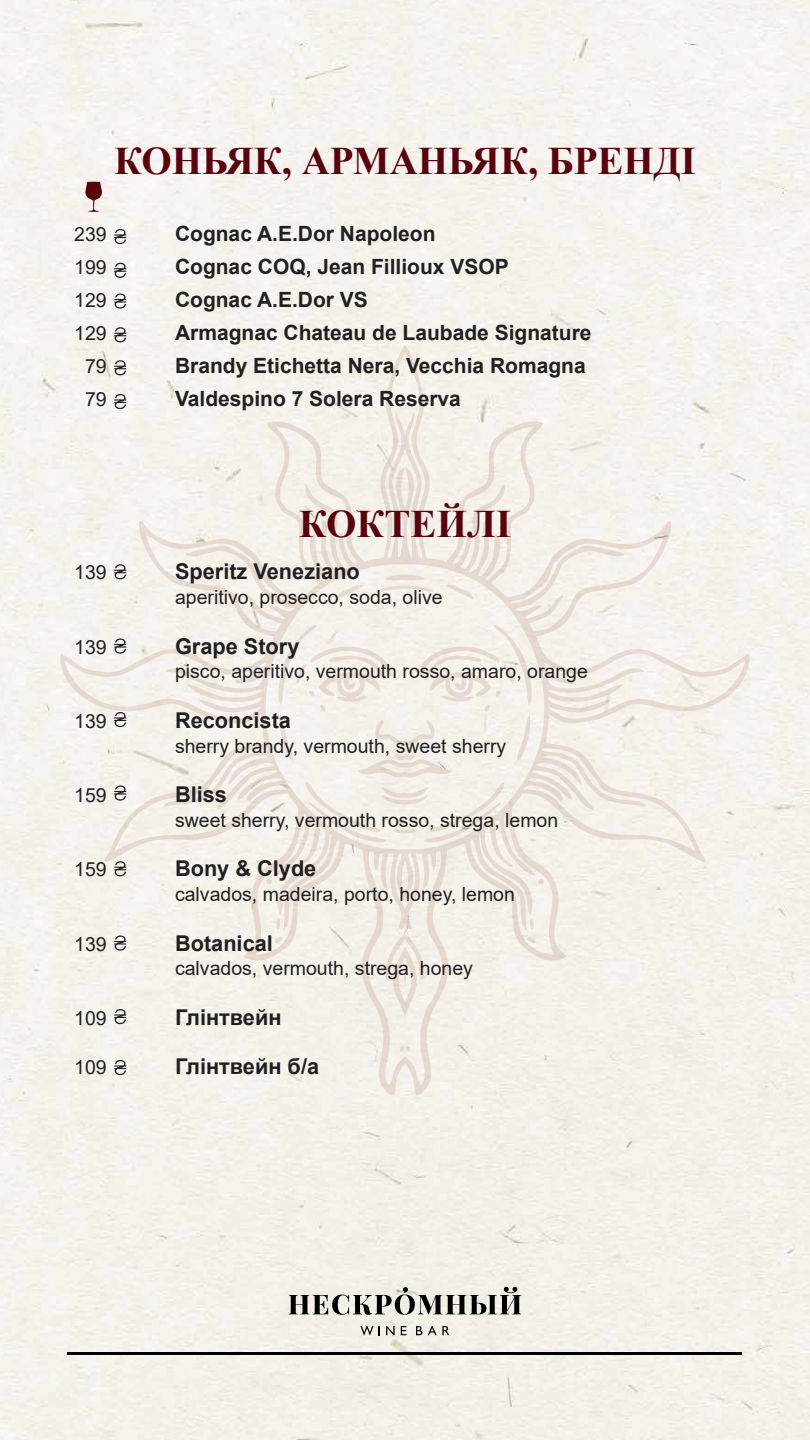
<style>
.page{position:relative;width:810px;height:1440px;background:#f6f2ec}
.page>*{position:absolute;margin:0;border:0;box-sizing:border-box;transform-origin:0 0}
.t1{font:700 39px "Times New Roman";color:#580410}
.t2{font:700 21.75px "Arial";color:#231f20}
.t3{font:700 21px/33px "Arial";color:#231f20}
.t4{font:19.5px/33px "Arial";color:#231f20;text-align:center}
</style>
<div class="page">
<svg style="left:85px;top:182px;width:18px;height:30px"></svg>
<svg style="left:60px;top:345px;width:690px;height:750px;fill:#f5f2eb"></svg>
<svg style="left:446px;top:585px;width:28px;height:15px"></svg>
<svg style="left:400px;top:1046px;width:10px;height:6px"></svg>
<svg style="left:275px;top:937px;width:8px;height:6px"></svg>
<svg style="left:266px;top:879px;width:6px;height:5px"></svg>
<svg style="left:276px;top:919px;width:4px;height:10px"></svg>
<svg style="left:377px;top:586px;width:56px;height:6px"></svg>
<svg style="left:385px;top:574px;width:40px;height:6px"></svg>
<svg style="left:336px;top:585px;width:28px;height:15px"></svg>
<svg style="left:385px;top:935px;width:40px;height:82px;background:#ede8e0"></svg>
<svg style="left:278px;top:625px;width:254px;height:218px;background:#f1ede6"></svg>
<svg style="left:114px;top:712px;width:12px;height:15px"></svg>
<svg style="left:114px;top:785px;width:12px;height:16px"></svg>
<svg style="left:114px;top:638px;width:12px;height:16px"></svg>
<svg style="left:114px;top:564px;width:12px;height:15px"></svg>
<svg style="left:114px;top:394px;width:12px;height:15px"></svg>
<svg style="left:114px;top:360px;width:12px;height:15px"></svg>
<svg style="left:114px;top:327px;width:12px;height:15px"></svg>
<svg style="left:114px;top:293px;width:12px;height:16px"></svg>
<svg style="left:114px;top:263px;width:12px;height:15px"></svg>
<svg style="left:114px;top:229px;width:12px;height:15px"></svg>
<svg style="left:114px;top:1009px;width:12px;height:15px"></svg>
<svg style="left:114px;top:1060px;width:12px;height:15px"></svg>
<svg style="left:114px;top:935px;width:12px;height:16px"></svg>
<svg style="left:114px;top:861px;width:12px;height:15px"></svg>
<svg style="left:289px;top:1287px;width:232px;height:28px;background:#a9a7a1"></svg>
<svg style="left:401px;top:1326px;width:5px;height:9px"></svg>
<svg style="left:360px;top:1326px;width:20px;height:9px"></svg>
<svg style="left:386px;top:1326px;width:9px;height:9px"></svg>
<svg style="left:416px;top:1326px;width:6px;height:9px"></svg>
<svg style="left:428px;top:1326px;width:22px;height:9px"></svg>
<hr style="left:68px;top:1352px;width:674px;height:2px;background:#000">
<h1 class="t1" style="left:114px;top:133px;width:583px">КОНЬЯК, АРМАНЬЯК, БРЕНДІ</h1>
<p class="t4" style="left:74px;top:218px;width:34px">239<br>199<br>129<br>129<br>79<br>79</p>
<p class="t3" style="left:175px;top:218px;width:418px">Cognac A.E.Dor Napoleon<br>Cognac COQ, Jean Fillioux VSOP<br>Cognac A.E.Dor VS<br>Armagnac Chateau de Laubade Signature<br>Brandy Etiсhetta Nera, Vecchia Romagna<br>Valdespino 7 Solera Reserva</p>
<p class="t4" style="left:74px;top:556px;width:34px">139</p>
<p class="t4" style="left:74px;top:630px;width:34px">139</p>
<p class="t4" style="left:74px;top:704px;width:34px">139</p>
<p class="t4" style="left:74px;top:779px;width:34px">159</p>
<p class="t4" style="left:74px;top:853px;width:34px">159</p>
<p class="t4" style="left:74px;top:927px;width:34px">139</p>
<p class="t4" style="left:74px;top:1001px;width:34px">109</p>
<p class="t4" style="left:74px;top:1051px;width:34px">109</p>
<h1 class="t1" style="left:299px;top:496px;width:214px">КОКТЕЙЛІ</h1>
<p class="t2" style="left:175px;top:556px;width:186px">Speritz Veneziano</p>
<p class="t4" style="left:175px;top:581px;width:269px">aperitivo, prosecco, soda, olive</p>
<p class="t2" style="left:175px;top:631px;width:126px">Grape Story</p>
<p class="t4" style="left:175px;top:655px;width:414px">pisco, aperitivo, vermouth rosso, amaro, orange</p>
<p class="t2" style="left:175px;top:705px;width:118px">Reconcista</p>
<p class="t4" style="left:175px;top:729px;width:333px">sherry brandy, vermouth, sweet sherry</p>
<p class="t2" style="left:175px;top:779px;width:53px">Bliss</p>
<p class="t4" style="left:175px;top:803px;width:385px">sweet sherry, vermouth rosso, strega, lemon</p>
<p class="t2" style="left:175px;top:853px;width:143px">Bony &amp; Clyde</p>
<p class="t4" style="left:175px;top:878px;width:341px">calvados, madeira, porto, honey, lemon</p>
<p class="t2" style="left:175px;top:928px;width:99px">Botanical</p>
<p class="t4" style="left:175px;top:952px;width:300px">calvados, vermouth, strega, honey</p>
<p class="t2" style="left:175px;top:1002px;width:108px">Глінтвейн</p>
<p class="t2" style="left:175px;top:1051px;width:146px">Глінтвейн б/а</p>
</div>
